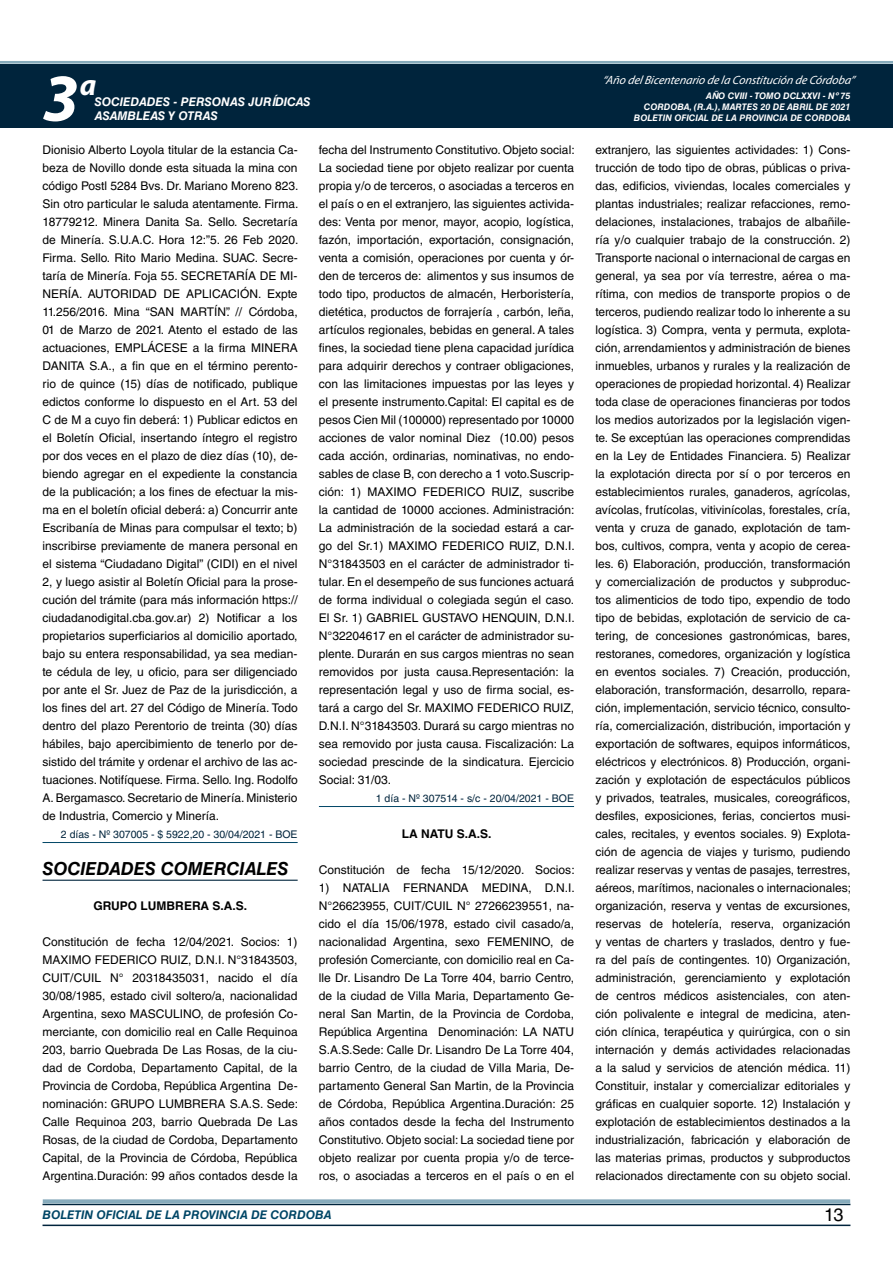
<style>
.page{position:relative;width:893px;height:1263px;background:#fff}
.page>*{position:absolute;margin:0;border:0;box-sizing:border-box;transform-origin:0 0}
.t1{font:italic 700 67.5px "Myriad Pro";color:#fff}
.t2{font:italic 700 30px "Myriad Pro";color:#fff}
.t3{font:italic 700 18px "Helvetica LT Std";color:#000}
.t4{font:18px "Helvetica LT Std";color:#000}
.t5{font:12px/18px "Helvetica LT Std";color:#000;text-align:justify}
.t6{font:italic 12px "Myriad Pro";color:#fff}
.t7{font:italic 700 12px "Helvetica LT Std";color:#fff}
.t8{font:italic 700 12px "Helvetica LT Std";color:#004666}
.t9{font:700 12px "Helvetica LT Std";color:#000}
.t10{font:10.5px "Helvetica LT Std";color:#00243c}
.t11{font:italic 700 9px/10.8px "Helvetica LT Std";color:#fff;text-align:right}
</style>
<div class="page">
<div style="left:0;top:61px;width:893px;height:6px;background:#fff;opacity:.75"></div>
<div style="left:0;top:64px;width:893px;height:64px;background:#00243c"></div>
<hr style="left:43px;top:1224px;width:807px;height:2px;background:#00243c">
<div style="left:42px;top:1198px;width:809px;height:8px;background:#fff;opacity:.75"></div>
<hr style="left:43px;top:842px;width:255px;height:1px;background:#004666">
<hr style="left:43px;top:880px;width:255px;height:1px;background:#00243c">
<hr style="left:319px;top:806px;width:255px;height:1px;background:#004666">
<h1 class="t1" style="left:43px;top:54px;width:38px">3</h1>
<h2 class="t2" style="left:80px;top:66px;width:18px">a</h2>
<p class="t7" style="left:95px;top:94px;width:217px">SOCIEDADES - PERSONAS JURÍDICAS</p>
<p class="t7" style="left:95px;top:109px;width:125px">ASAMBLEAS Y OTRAS</p>
<p class="t6" style="left:603px;top:72px;width:254px">“Año delBicentenario de la Constitución de Córdoba”</p>
<p class="t11" style="left:634px;top:91px;width:218px">AÑO CVIII - TOMO DCLXXVI - Nº 75<br>CORDOBA, (R.A.), MARTES 20 DE ABRIL DE 2021<br>BOLETIN OFICIAL DE LA PROVINCIA DE CORDOBA</p>
<p class="t5" style="left:43px;top:141px;width:257px">Dionisio Alberto Loyola titular de la estancia Ca&shy;beza de Novillo donde esta situada la mina con código Postl 5284 Bvs. Dr. Mariano Moreno 823.<br>Sin otro particular le saluda atentamente. Firma.<br>18779212. Minera Danita Sa. Sello. Secretaría de Minería. S.U.A.C. Hora 12:”5. 26 Feb 2020.<br>Firma. Sello. Rito Mario Medina. SUAC. Secre&shy;taría de Minería. Foja 55. SECRETARÍA DE MI-NERÍA. AUTORIDAD DE APLICACIÓN. Expte 11.256/2016. Mina “SAN MARTÍN”. // Córdoba, 01 de Marzo de 2021. Atento el estado de las actuaciones, EMPLÁCESE a la firma MINERA DANITA S.A., a fin que en el término perento&shy;rio de quince (15) días de notificado, publique edictos conforme lo dispuesto en el Art. 53 del C de M a cuyo fin deberá: 1) Publicar edictos en el Boletín Oficial, insertando íntegro el registro por dos veces en el plazo de diez días (10), de&shy;biendo agregar en el expediente la constancia de la publicación; a los fines de efectuar la mis&shy;ma en el boletín oficial deberá: a) Concurrir ante Escribanía de Minas para compulsar el texto; b) inscribirse previamente de manera personal en el sistema “Ciudadano Digital” (CIDI) en el nivel 2, y luego asistir al Boletín Oficial para la prose&shy;cución del trámite (para más información https:// ciudadanodigital.cba.gov.ar) 2) Notificar a los propietarios superficiarios al domicilio aportado, bajo su entera responsabilidad, ya sea median&shy;te cédula de ley, u oficio, para ser diligenciado por ante el Sr. Juez de Paz de la jurisdicción, a los fines del art. 27 del Código de Minería. Todo dentro del plazo Perentorio de treinta (30) días hábiles, bajo apercibimiento de tenerlo por de&shy;sistido del trámite y ordenar el archivo de las ac&shy;tuaciones. Notifíquese. Firma. Sello. Ing. Rodolfo A. Bergamasco. Secretario de Minería. Ministerio de Industria, Comercio y Minería.</p>
<p class="t10" style="left:61px;top:828px;width:238px">2 días - Nº 307005 - $ 5922,20 - 30/04/2021 - BOE</p>
<h3 class="t3" style="left:43px;top:858px;width:248px">SOCIEDADES COMERCIALES</h3>
<p class="t9" style="left:93px;top:898px;width:155px">GRUPO LUMBRERA S.A.S.</p>
<p class="t5" style="left:43px;top:933px;width:257px">Constitución de fecha 12/04/2021. Socios: 1)<br>MAXIMO FEDERICO RUIZ, D.N.I. N°31843503, CUIT/CUIL N° 20318435031, nacido el día 30/08/1985, estado civil soltero/a, nacionalidad Argentina, sexo MASCULINO, de profesión Co&shy;merciante, con domicilio real en Calle Requinoa 203, barrio Quebrada De Las Rosas, de la ciu&shy;dad de Cordoba, Departamento Capital, de la Provincia de Cordoba, República Argentina De&shy;nominación: GRUPO LUMBRERA S.A.S. Sede:<br>Calle Requinoa 203, barrio Quebrada De Las Rosas, de la ciudad de Cordoba, Departamento Capital, de la Provincia de Córdoba, República Argentina.Duración: 99 años contados desde la</p>
<p class="t5" style="left:319px;top:141px;width:257px">fecha del Instrumento Constitutivo. Objeto social:<br>La sociedad tiene por objeto realizar por cuenta propia y/o de terceros, o asociadas a terceros en el país o en el extranjero, las siguientes activida&shy;des: Venta por menor, mayor, acopio, logística, fazón, importación, exportación, consignación, venta a comisión, operaciones por cuenta y ór&shy;den de terceros de: alimentos y sus insumos de todo tipo, productos de almacén, Herboristería, dietética, productos de forrajería , carbón, leña, artículos regionales, bebidas en general. A tales fines, la sociedad tiene plena capacidad jurídica para adquirir derechos y contraer obligaciones, con las limitaciones impuestas por las leyes y el presente instrumento.Capital: El capital es de pesos Cien Mil (100000) representado por 10000 acciones de valor nominal Diez (10.00) pesos cada acción, ordinarias, nominativas, no endo&shy;sables de clase B, con derecho a 1 voto.Suscrip&shy;ción: 1) MAXIMO FEDERICO RUIZ, suscribe la cantidad de 10000 acciones. Administración:<br>La administración de la sociedad estará a car&shy;go del Sr.1) MAXIMO FEDERICO RUIZ, D.N.I.<br>N°31843503 en el carácter de administrador ti&shy;tular. En el desempeño de sus funciones actuará de forma individual o colegiada según el caso.<br>El Sr. 1) GABRIEL GUSTAVO HENQUIN, D.N.I.<br>N°32204617 en el carácter de administrador su&shy;plente. Durarán en sus cargos mientras no sean removidos por justa causa.Representación: la representación legal y uso de firma social, es&shy;tará a cargo del Sr. MAXIMO FEDERICO RUIZ, D.N.I. N°31843503. Durará su cargo mientras no sea removido por justa causa. Fiscalización: La sociedad prescinde de la sindicatura. Ejercicio Social: 31/03.</p>
<p class="t10" style="left:376px;top:792px;width:200px">1 día - Nº 307514 - s/c - 20/04/2021 - BOE</p>
<p class="t9" style="left:402px;top:826px;width:91px">LA NATU S.A.S.</p>
<p class="t5" style="left:319px;top:861px;width:257px">Constitución de fecha 15/12/2020. Socios:</p>
<p class="t5" style="left:319px;top:879px;width:257px">1) NATALIA FERNANDA MEDINA, D.N.I.<br>N°26623955, CUIT/CUIL N° 27266239551, na&shy;cido el día 15/06/1978, estado civil casado/a, nacionalidad Argentina, sexo FEMENINO, de profesión Comerciante, con domicilio real en Ca&shy;lle Dr. Lisandro De La Torre 404, barrio Centro, de la ciudad de Villa Maria, Departamento Ge&shy;neral San Martin, de la Provincia de Cordoba, República Argentina Denominación: LA NATU S.A.S.Sede: Calle Dr. Lisandro De La Torre 404, barrio Centro, de la ciudad de Villa Maria, De&shy;partamento General San Martin, de la Provincia de Córdoba, República Argentina.Duración: 25 años contados desde la fecha del Instrumento Constitutivo. Objeto social: La sociedad tiene por objeto realizar por cuenta propia y/o de terce&shy;ros, o asociadas a terceros en el país o en el</p>
<p class="t5" style="left:595px;top:141px;width:257px">extranjero, las siguientes actividades: 1) Cons&shy;trucción de todo tipo de obras, públicas o priva&shy;das, edificios, viviendas, locales comerciales y plantas industriales; realizar refacciones, remo&shy;delaciones, instalaciones, trabajos de albañile&shy;ría y/o cualquier trabajo de la construcción. 2)<br>Transporte nacional o internacional de cargas en general, ya sea por vía terrestre, aérea o ma&shy;rítima, con medios de transporte propios o de terceros, pudiendo realizar todo lo inherente a su logística. 3) Compra, venta y permuta, explota&shy;ción, arrendamientos y administración de bienes inmuebles, urbanos y rurales y la realización de operaciones de propiedad horizontal. 4) Realizar toda clase de operaciones financieras por todos los medios autorizados por la legislación vigen&shy;te. Se exceptúan las operaciones comprendidas en la Ley de Entidades Financiera. 5) Realizar la explotación directa por sí o por terceros en establecimientos rurales, ganaderos, agrícolas, avícolas, frutícolas, vitivinícolas, forestales, cría, venta y cruza de ganado, explotación de tam&shy;bos, cultivos, compra, venta y acopio de cerea&shy;les. 6) Elaboración, producción, transformación y comercialización de productos y subproduc&shy;tos alimenticios de todo tipo, expendio de todo tipo de bebidas, explotación de servicio de ca&shy;tering, de concesiones gastronómicas, bares, restoranes, comedores, organización y logística en eventos sociales. 7) Creación, producción, elaboración, transformación, desarrollo, repara&shy;ción, implementación, servicio técnico, consulto&shy;ría, comercialización, distribución, importación y exportación de softwares, equipos informáticos, eléctricos y electrónicos. 8) Producción, organi&shy;zación y explotación de espectáculos públicos y privados, teatrales, musicales, coreográficos, desfiles, exposiciones, ferias, conciertos musi&shy;cales, recitales, y eventos sociales. 9) Explota&shy;ción de agencia de viajes y turismo, pudiendo realizar reservas y ventas de pasajes, terrestres, aéreos, marítimos, nacionales o internacionales; organización, reserva y ventas de excursiones, reservas de hotelería, reserva, organización y ventas de charters y traslados, dentro y fue&shy;ra del país de contingentes. 10) Organización, administración, gerenciamiento y explotación de centros médicos asistenciales, con aten&shy;ción polivalente e integral de medicina, aten&shy;ción clínica, terapéutica y quirúrgica, con o sin internación y demás actividades relacionadas a la salud y servicios de atención médica. 11)<br>Constituir, instalar y comercializar editoriales y gráficas en cualquier soporte. 12) Instalación y explotación de establecimientos destinados a la industrialización, fabricación y elaboración de las materias primas, productos y subproductos relacionados directamente con su objeto social.</p>
<p class="t8" style="left:43px;top:1208px;width:290px">BOLETIN OFICIAL DE LA PROVINCIA DE CORDOBA</p>
<h3 class="t4" style="left:824px;top:1204px;width:21px">13</h3>
</div>
